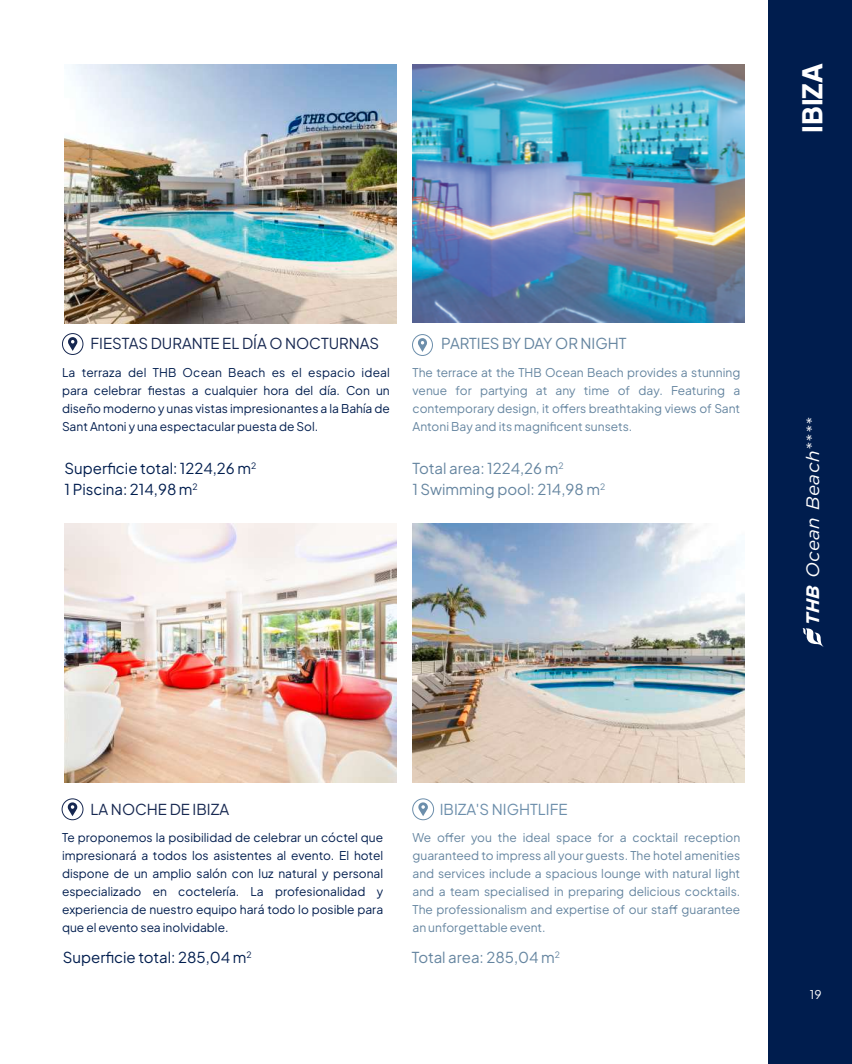
<style>
.page{position:relative;width:852px;height:1064px;background:#fff}
.page>*{position:absolute;margin:0;border:0;box-sizing:border-box;transform-origin:0 0}
.t1{font:800 27px "Plus Jakarta Sans";color:#fff}
.t2{font:italic 18px "Gotham";letter-spacing:.015em;color:#fff;scale:1.05 1}
.t3{font:15px/21px "Plus Jakarta Sans";color:#6585a0}
.t4{font:15px/21px "Plus Jakarta Sans";color:#001d4e}
.t5{font:15px "Plus Jakarta Sans";color:#162750}
.t6{font:15px "Plus Jakarta Sans";color:#6c8eab}
.t7{font:12px/18px "Plus Jakarta Sans";color:#6585a0;text-align:justify}
.t8{font:12px/18px "Plus Jakarta Sans";color:#001d4e;text-align:justify}
.t9{font:12px "Plus Jakarta Sans";color:#fff}
.s1{font-weight:700}
</style>
<div class="page">
<img style="left:412px;top:523px;width:332px;height:259px">
<div style="left:62px;top:333px;width:21px;height:21px;border:1px solid #162750;border-radius:50%"></div>
<svg style="left:68px;top:337px;width:9px;height:14px"></svg>
<div style="left:412px;top:334px;width:20px;height:21px;border:1px solid #6c8eab;border-radius:50%"></div>
<svg style="left:418px;top:338px;width:9px;height:14px"></svg>
<div style="left:62px;top:798px;width:21px;height:22px;border:1px solid #162750;border-radius:50%"></div>
<svg style="left:68px;top:802px;width:9px;height:14px"></svg>
<div style="left:412px;top:798px;width:21px;height:22px;border:1px solid #6c8eab;border-radius:50%"></div>
<svg style="left:418px;top:802px;width:9px;height:14px"></svg>
<img style="left:64px;top:64px;width:332px;height:259px">
<img style="left:64px;top:523px;width:332px;height:259px">
<img style="left:412px;top:64px;width:332px;height:259px">
<div style="left:767px;top:0;width:84px;height:1063px;background:#001d4e"></div>
<svg style="left:802px;top:628px;width:21px;height:19px"></svg>
<h1 class="t1" style="left:793px;top:133px;width:71px;rotate:-90deg">IBIZA</h1>
<p class="t5" style="left:90px;top:334px;width:290px">FIESTAS DURANTE EL DÍA O NOCTURNAS</p>
<p class="t8" style="left:62px;top:363px;width:329px">La terraza del THB Ocean Beach es el espacio ideal para celebrar fiestas a cualquier hora del día. Con un diseño moderno y unas vistas impresionantes a la Bahía de Sant Antoni y una espectacular puesta de Sol.</p>
<p class="t3" style="left:441px;top:333px;width:187px">PARTIES BY DAY OR NIGHT</p>
<p class="t7" style="left:412px;top:363px;width:329px">The terrace at the THB Ocean Beach provides a stunning venue for partying at any time of day. Featuring a contemporary design, it offers breathtaking views of Sant Antoni Bay and its magnificent sunsets.</p>
<p class="t4" style="left:65px;top:457px;width:193px">Superficie total: 1224,26 m<sup>2<br></sup>1 Piscina: 214,98 m<sup>2</sup></p>
<p class="t3" style="left:412px;top:457px;width:194px">Total area: 1224,26 m<sup>2<br></sup>1 Swimming pool: 214,98 m<sup>2</sup></p>
<h2 class="t2" style="left:804px;top:625px;width:199px;rotate:-90deg"><span class="s1">THB</span> Ocean Beach****</h2>
<p class="t5" style="left:91px;top:799px;width:140px">LA NOCHE DE IBIZA</p>
<p class="t8" style="left:62px;top:828px;width:322px">Te proponemos la posibilidad de celebrar un cóctel que impresionará a todos los asistentes al evento. El hotel dispone de un amplio salón con luz natural y personal especializado en coctelería. La profesionalidad y experiencia de nuestro equipo hará todo lo posible para que el evento sea inolvidable.</p>
<p class="t4" style="left:63px;top:946px;width:190px">Superficie total: 285,04 m<sup>2</sup></p>
<p class="t3" style="left:411px;top:946px;width:150px">Total area: 285,04 m<sup>2</sup></p>
<p class="t6" style="left:439px;top:799px;width:129px">IBIZA'S NIGHTLIFE</p>
<p class="t7" style="left:412px;top:828px;width:329px">We offer you the ideal space for a cocktail reception guaranteed to impress all your guests. The hotel amenities and services include a spacious lounge with natural light and a team specialised in preparing delicious cocktails.<br>The professionalism and expertise of our staff guarantee an unforgettable event.</p>
<p class="t9" style="left:809px;top:986px;width:13px">19</p>
</div>
